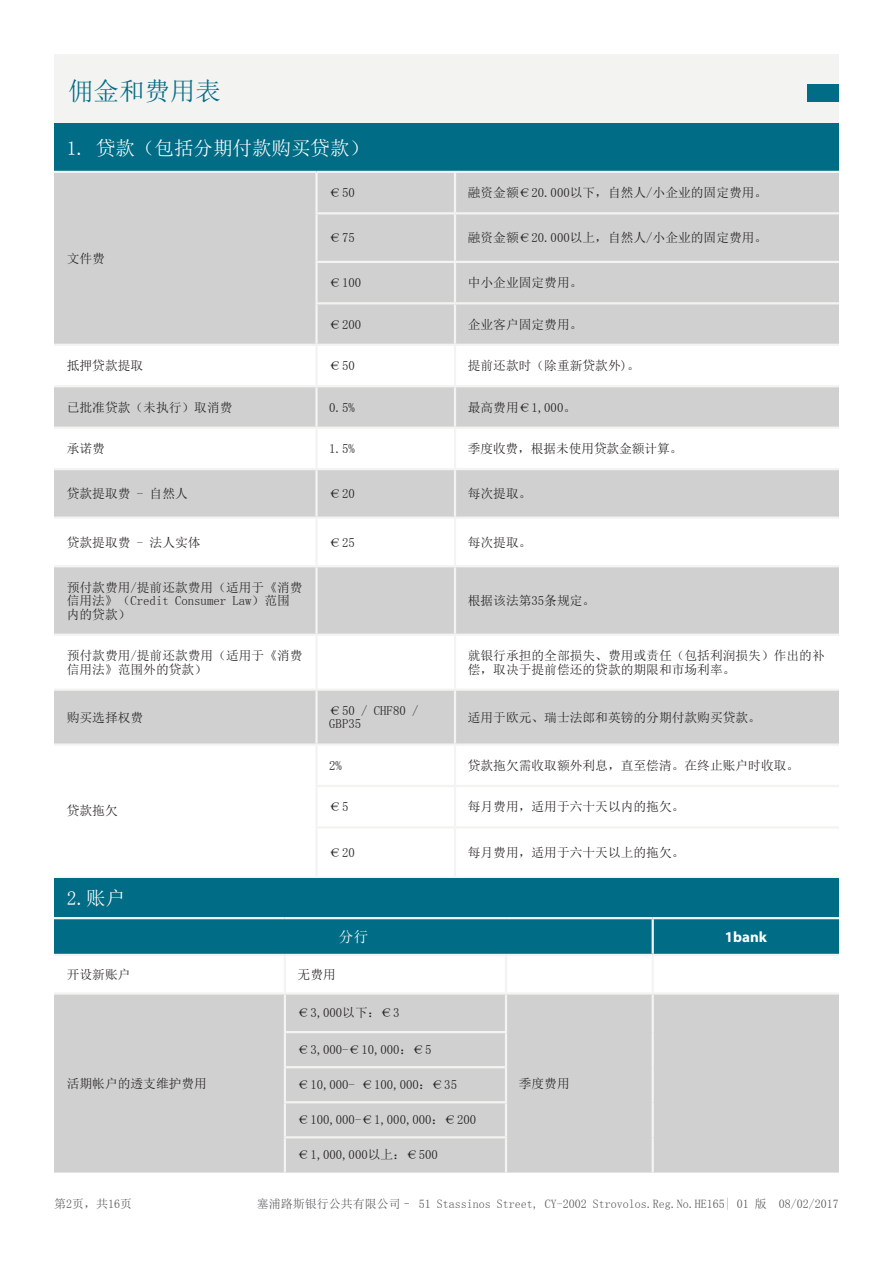
<style>
.page{position:relative;width:893px;height:1263px;background:#fff}
.page>*{position:absolute;margin:0;border:0;box-sizing:border-box;transform-origin:0 0}
.t1{font:25.5px "Sim Sun";color:#006c85}
.t2{font:19.5px "Sim Sun";color:#fff}
.t3{font:700 15px "Myriad Pro";color:#fff}
.t4{font:15px "Sim Sun";color:#fff}
.t5{font:12.75px/13.5px "Sim Sun";color:#231f20}
.t6{font:12px "Sim Sun";color:#57585a}
</style>
<div class="page">
<div style="left:54px;top:54px;width:785px;height:1118px;background:#f3f3f1"></div>
<div style="left:808px;top:84px;width:31px;height:18px;background:#006c85"></div>
<div style="left:54px;top:123px;width:785px;height:49px;background:#006c85"></div>
<div style="left:54px;top:173px;width:785px;height:171px;background:#cfd0cf"></div>
<svg style="left:54px;top:346px;width:785px;height:122px"></svg>
<div style="left:54px;top:470px;width:785px;height:163px;background:#cfd0cf"></div>
<div style="left:54px;top:519px;width:785px;height:46px;background:#fff"></div>
<svg style="left:54px;top:636px;width:785px;height:240px;fill:#fff"></svg>
<hr style="left:54px;top:171px;width:262px;height:2px;background:#f3f3f1">
<hr style="left:316px;top:171px;width:139px;height:2px;background:#f3f3f1">
<hr style="left:455px;top:171px;width:384px;height:2px;background:#f3f3f1">
<hr style="left:315px;top:173px;width:3px;height:39px;background:#f3f3f1">
<hr style="left:454px;top:173px;width:2px;height:39px;background:#f3f3f1">
<hr style="left:315px;top:212px;width:140px;height:2px;background:#f3f3f1">
<hr style="left:315px;top:214px;width:3px;height:47px;background:#f3f3f1">
<hr style="left:455px;top:212px;width:384px;height:2px;background:#f3f3f1">
<hr style="left:454px;top:214px;width:2px;height:47px;background:#f3f3f1">
<hr style="left:315px;top:261px;width:140px;height:2px;background:#f3f3f1">
<hr style="left:315px;top:263px;width:3px;height:39px;background:#f3f3f1">
<hr style="left:455px;top:261px;width:384px;height:2px;background:#f3f3f1">
<hr style="left:454px;top:263px;width:2px;height:39px;background:#f3f3f1">
<hr style="left:315px;top:302px;width:140px;height:2px;background:#f3f3f1">
<hr style="left:315px;top:304px;width:3px;height:40px;background:#f3f3f1">
<hr style="left:455px;top:302px;width:384px;height:2px;background:#f3f3f1">
<hr style="left:454px;top:304px;width:2px;height:40px;background:#f3f3f1">
<hr style="left:315px;top:346px;width:3px;height:39px;background:#f3f3f1">
<hr style="left:454px;top:346px;width:2px;height:39px;background:#f3f3f1">
<hr style="left:54px;top:385px;width:262px;height:2px;background:#f3f3f1">
<hr style="left:316px;top:385px;width:139px;height:2px;background:#f3f3f1">
<hr style="left:315px;top:387px;width:3px;height:39px;background:#f3f3f1">
<hr style="left:455px;top:385px;width:384px;height:2px;background:#f3f3f1">
<hr style="left:454px;top:387px;width:2px;height:39px;background:#f3f3f1">
<hr style="left:54px;top:426px;width:262px;height:3px;background:#f3f3f1">
<hr style="left:316px;top:426px;width:139px;height:3px;background:#f3f3f1">
<hr style="left:315px;top:429px;width:3px;height:39px;background:#f3f3f1">
<hr style="left:455px;top:426px;width:384px;height:3px;background:#f3f3f1">
<hr style="left:454px;top:429px;width:2px;height:39px;background:#f3f3f1">
<hr style="left:315px;top:470px;width:3px;height:46px;background:#f3f3f1">
<hr style="left:454px;top:470px;width:2px;height:46px;background:#f3f3f1">
<hr style="left:54px;top:516px;width:262px;height:3px;background:#f3f3f1">
<hr style="left:316px;top:516px;width:139px;height:3px;background:#f3f3f1">
<hr style="left:315px;top:519px;width:3px;height:46px;background:#f3f3f1">
<hr style="left:455px;top:516px;width:384px;height:3px;background:#f3f3f1">
<hr style="left:454px;top:519px;width:2px;height:46px;background:#f3f3f1">
<hr style="left:54px;top:565px;width:262px;height:2px;background:#f3f3f1">
<hr style="left:316px;top:565px;width:139px;height:2px;background:#f3f3f1">
<hr style="left:315px;top:567px;width:3px;height:66px;background:#f3f3f1">
<hr style="left:455px;top:565px;width:384px;height:2px;background:#f3f3f1">
<hr style="left:454px;top:567px;width:2px;height:66px;background:#f3f3f1">
<hr style="left:315px;top:636px;width:3px;height:52px;background:#f3f3f1">
<hr style="left:454px;top:636px;width:2px;height:52px;background:#f3f3f1">
<hr style="left:54px;top:688px;width:262px;height:3px;background:#f3f3f1">
<hr style="left:316px;top:688px;width:139px;height:3px;background:#f3f3f1">
<hr style="left:315px;top:691px;width:3px;height:52px;background:#f3f3f1">
<hr style="left:455px;top:688px;width:384px;height:3px;background:#f3f3f1">
<hr style="left:454px;top:691px;width:2px;height:52px;background:#f3f3f1">
<hr style="left:54px;top:743px;width:262px;height:3px;background:#f3f3f1">
<hr style="left:316px;top:743px;width:139px;height:3px;background:#f3f3f1">
<hr style="left:315px;top:746px;width:3px;height:39px;background:#f3f3f1">
<hr style="left:455px;top:743px;width:384px;height:3px;background:#f3f3f1">
<hr style="left:454px;top:746px;width:2px;height:39px;background:#f3f3f1">
<hr style="left:315px;top:785px;width:140px;height:2px;background:#f3f3f1">
<hr style="left:315px;top:787px;width:3px;height:39px;background:#f3f3f1">
<hr style="left:455px;top:785px;width:384px;height:2px;background:#f3f3f1">
<hr style="left:454px;top:787px;width:2px;height:39px;background:#f3f3f1">
<hr style="left:315px;top:826px;width:140px;height:2px;background:#f3f3f1">
<hr style="left:315px;top:828px;width:3px;height:49px;background:#f3f3f1">
<hr style="left:455px;top:826px;width:384px;height:2px;background:#f3f3f1">
<hr style="left:454px;top:828px;width:2px;height:49px;background:#f3f3f1">
<div style="left:54px;top:878px;width:785px;height:76px;background:#006c85"></div>
<div style="left:54px;top:956px;width:785px;height:36px;background:#fff"></div>
<div style="left:54px;top:995px;width:785px;height:177px;background:#cfd0cf"></div>
<div style="left:286px;top:1068px;width:219px;height:104px;background:#cfd0cf"></div>
<hr style="left:54px;top:917px;width:231px;height:2px;background:#f3f3f1">
<hr style="left:285px;top:917px;width:221px;height:2px;background:#f3f3f1">
<hr style="left:506px;top:917px;width:147px;height:2px;background:#f3f3f1">
<hr style="left:653px;top:917px;width:186px;height:2px;background:#f3f3f1">
<hr style="left:652px;top:919px;width:2px;height:35px;background:#f3f3f1">
<hr style="left:284px;top:956px;width:2px;height:36px;background:#f3f3f1">
<hr style="left:505px;top:956px;width:2px;height:36px;background:#f3f3f1">
<hr style="left:652px;top:956px;width:2px;height:36px;background:#f3f3f1">
<hr style="left:284px;top:995px;width:2px;height:36px;background:#f3f3f1">
<hr style="left:505px;top:995px;width:2px;height:36px;background:#f3f3f1">
<hr style="left:652px;top:995px;width:2px;height:37px;background:#f3f3f1">
<hr style="left:652px;top:1032px;width:2px;height:35px;background:#f3f3f1">
<hr style="left:652px;top:1067px;width:2px;height:35px;background:#f3f3f1">
<hr style="left:652px;top:1102px;width:2px;height:35px;background:#f3f3f1">
<hr style="left:652px;top:1137px;width:2px;height:35px;background:#f3f3f1">
<hr style="left:284px;top:1031px;width:223px;height:2px;background:#f3f3f1">
<hr style="left:284px;top:1033px;width:2px;height:34px;background:#f3f3f1">
<hr style="left:505px;top:1033px;width:2px;height:34px;background:#f3f3f1">
<hr style="left:284px;top:1067px;width:2px;height:34px;background:#f3f3f1">
<hr style="left:505px;top:1067px;width:2px;height:34px;background:#f3f3f1">
<hr style="left:284px;top:1101px;width:223px;height:2px;background:#f3f3f1">
<hr style="left:284px;top:1103px;width:2px;height:33px;background:#f3f3f1">
<hr style="left:505px;top:1103px;width:2px;height:33px;background:#f3f3f1">
<hr style="left:284px;top:1136px;width:223px;height:2px;background:#f3f3f1">
<hr style="left:284px;top:1138px;width:2px;height:34px;background:#f3f3f1">
<hr style="left:505px;top:1138px;width:2px;height:34px;background:#f3f3f1">
<hr style="left:286px;top:1066px;width:219px;height:2px;background:#f3f3f1">
<h1 class="t1" style="left:68px;top:78px;width:155px">佣金和费用表</h1>
<h2 class="t2" style="left:67px;top:138px;width:304px">1. 贷款（包括分期付款购买贷款）</h2>
<p class="t5" style="left:67px;top:252px;width:40px">文件费</p>
<p class="t5" style="left:329px;top:186px;width:27px">€50</p>
<p class="t5" style="left:468px;top:186px;width:301px">融资金额€20.000以下，自然人/小企业的固定费用。</p>
<p class="t5" style="left:329px;top:231px;width:27px">€75</p>
<p class="t5" style="left:468px;top:231px;width:301px">融资金额€20.000以上，自然人/小企业的固定费用。</p>
<p class="t5" style="left:329px;top:276px;width:33px">€100</p>
<p class="t5" style="left:468px;top:276px;width:116px">中小企业固定费用。</p>
<p class="t5" style="left:329px;top:317px;width:33px">€200</p>
<p class="t5" style="left:468px;top:317px;width:116px">企业客户固定费用。</p>
<p class="t5" style="left:67px;top:359px;width:78px">抵押贷款提取</p>
<p class="t5" style="left:329px;top:359px;width:27px">€50</p>
<p class="t5" style="left:468px;top:359px;width:174px">提前还款时（除重新贷款外)。</p>
<p class="t5" style="left:67px;top:400px;width:167px">已批准贷款（未执行）取消费</p>
<p class="t5" style="left:329px;top:400px;width:27px">0.5%</p>
<p class="t5" style="left:468px;top:400px;width:110px">最高费用€1,000。</p>
<p class="t5" style="left:67px;top:442px;width:40px">承诺费</p>
<p class="t5" style="left:329px;top:442px;width:27px">1.5%</p>
<p class="t5" style="left:468px;top:442px;width:216px">季度收费，根据未使用贷款金额计算。</p>
<p class="t5" style="left:67px;top:487px;width:123px">贷款提取费 - 自然人</p>
<p class="t5" style="left:329px;top:487px;width:27px">€20</p>
<p class="t5" style="left:468px;top:487px;width:65px">每次提取。</p>
<p class="t5" style="left:67px;top:535px;width:135px">贷款提取费 - 法人实体</p>
<p class="t5" style="left:329px;top:535px;width:27px">€25</p>
<p class="t5" style="left:468px;top:535px;width:65px">每次提取。</p>
<p class="t5" style="left:67px;top:580px;width:237px">预付款费用/提前还款费用（适用于《消费信用法》（Credit Consumer Law）范围内的贷款）</p>
<p class="t5" style="left:468px;top:594px;width:129px">根据该法第35条规定。</p>
<p class="t5" style="left:67px;top:649px;width:237px">预付款费用/提前还款费用（适用于《消费信用法》范围外的贷款）</p>
<p class="t5" style="left:468px;top:649px;width:358px">就银行承担的全部损失、费用或责任（包括利润损失）作出的补偿，取决于提前偿还的贷款的期限和市场利率。</p>
<p class="t5" style="left:67px;top:710px;width:78px">购买选择权费</p>
<p class="t5" style="left:329px;top:704px;width:91px">€50 / CHF80 /<br>GBP35</p>
<p class="t5" style="left:468px;top:710px;width:295px">适用于欧元、瑞士法郎和英镑的分期付款购买贷款。</p>
<p class="t5" style="left:67px;top:804px;width:52px">贷款拖欠</p>
<h2 class="t2" style="left:67px;top:888px;width:60px">2.账户</h2>
<p class="t5" style="left:329px;top:759px;width:14px">2%</p>
<p class="t5" style="left:468px;top:759px;width:333px">贷款拖欠需收取额外利息，直至偿清。在终止账户时收取。</p>
<p class="t5" style="left:329px;top:800px;width:21px">€5</p>
<p class="t5" style="left:468px;top:800px;width:218px">每月费用，适用于六十天以内的拖欠。</p>
<p class="t5" style="left:329px;top:845px;width:27px">€20</p>
<p class="t5" style="left:468px;top:845px;width:218px">每月费用，适用于六十天以上的拖欠。</p>
<p class="t4" style="left:338px;top:929px;width:31px">分行</p>
<p class="t3" style="left:725px;top:927px;width:44px">1bank</p>
<p class="t5" style="left:67px;top:967px;width:65px">开设新账户</p>
<p class="t5" style="left:298px;top:967px;width:40px">无费用</p>
<p class="t5" style="left:67px;top:1076px;width:142px">活期帐户的透支维护费用</p>
<p class="t6" style="left:54px;top:1197px;width:79px">第2页，共16页</p>
<p class="t5" style="left:298px;top:1006px;width:103px">€3,000以下：€3</p>
<p class="t5" style="left:298px;top:1043px;width:135px">€3,000-€10,000：€5</p>
<p class="t5" style="left:298px;top:1078px;width:161px">€10,000- €100,000：€35</p>
<p class="t5" style="left:298px;top:1113px;width:180px">€100,000-€1,000,000：€200</p>
<p class="t5" style="left:298px;top:1148px;width:142px">€1,000,000以上：€500</p>
<p class="t6" style="left:257px;top:1197px;width:584px">塞浦路斯银行公共有限公司– 51 Stassinos Street, CY-2002 Strovolos.Reg.No.HE165| 01 版 08/02/2017</p>
<p class="t5" style="left:519px;top:1076px;width:52px">季度费用</p>
</div>
